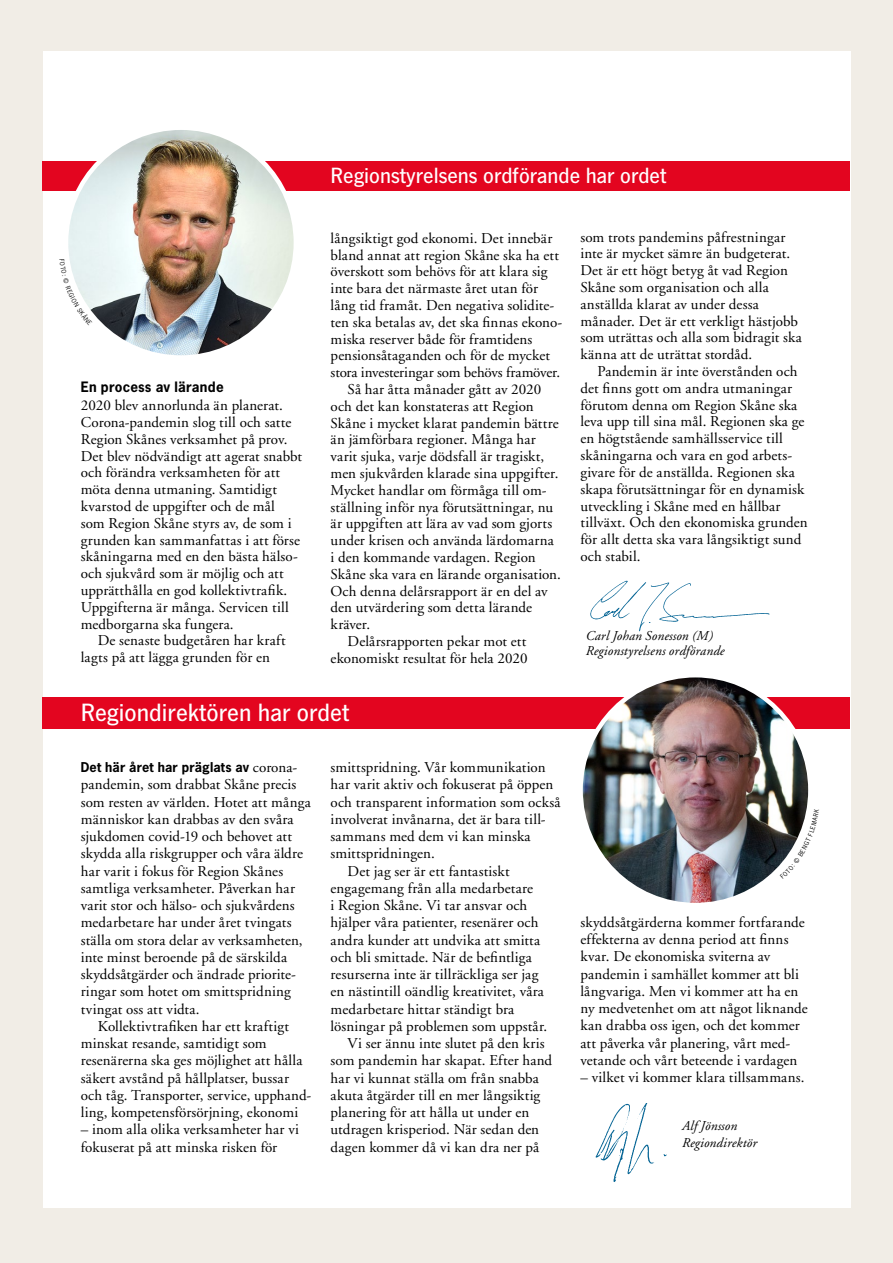
<style>
.page{position:relative;width:893px;height:1263px;background:#f1ede6}
.page>*{position:absolute;margin:0;border:0;box-sizing:border-box;transform-origin:0 0}
.t1{font:500 25.5px "News Gothic LT Std";color:#fff}
.t2{font:500 22.5px "News Gothic LT Std";color:#fff}
.t3{font:15px/16.8px "Adobe Garamond";letter-spacing:.01em;color:#000}
.t4{font:15px "Adobe Garamond";letter-spacing:-.01em;color:#000}
.t5{font:italic 13.5px/15px "Adobe Garamond";letter-spacing:.01em;color:#000}
.t6{font:700 13.5px "News Gothic";letter-spacing:.015em;color:#000}
.t7{font:700 12.75px "News Gothic";letter-spacing:.01em;color:#000}
.s1{font-family:"Adobe Garamond";font-weight:400;font-size:15px}
</style>
<div class="page">
<div style="left:43px;top:51px;width:807px;height:1156px;background:#fff"></div>
<div style="left:43px;top:162px;width:807px;height:29px;background:#e3051f"></div>
<div style="left:43px;top:697px;width:807px;height:32px;background:#e3051f"></div>
<img style="left:66px;top:128px;width:230px;height:230px;border-radius:115px">
<img style="left:595px;top:1103px;width:72px;height:79px">
<img style="left:590px;top:580px;width:180px;height:52px">
<img style="left:583px;top:678px;width:225px;height:224px">
<svg style="left:780px;top:809px;width:28px;height:70px"></svg>
<svg style="left:67px;top:259px;width:25px;height:56px"></svg>
<p class="t6" style="left:81px;top:378px;width:144px">En process av lärande</p>
<p class="t3" style="left:81px;top:397px;width:223px">2020 blev annorlunda än planerat.<br>Corona-pandemin slog till och satte Region Skånes verksamhet på prov.<br>Det blev nödvändigt att agerat snabbt och förändra verksamheten för att möta denna utmaning. Samtidigt kvarstod de uppgifter och de mål som Region Skåne styrs av, de som i grunden kan sammanfattas i att förse skåningarna med en den bästa hälso&shy;och sjukvård som är möjlig och att upprätthålla en god kollektivtrafik.<br>Uppgifterna är många. Servicen till medborgarna ska fungera.</p>
<p class="t3" style="left:81px;top:633px;width:206px;text-indent:17px">De senaste budgetåren har kraft lagts på att lägga grunden för en</p>
<h2 class="t2" style="left:331px;top:163px;width:337px">Regionstyrelsens ordförande har ordet</h2>
<p class="t3" style="left:331px;top:230px;width:223px">långsiktigt god ekonomi. Det innebär</p>
<p class="t3" style="left:331px;top:247px;width:230px">bland annat att region Skåne ska ha ett</p>
<p class="t3" style="left:331px;top:264px;width:219px">överskott som behövs för att klara sig</p>
<p class="t3" style="left:331px;top:280px;width:209px">inte bara det närmaste året utan för</p>
<p class="t3" style="left:331px;top:297px;width:225px">lång tid framåt. Den negativa solidite-</p>
<p class="t3" style="left:331px;top:314px;width:233px">ten ska betalas av, det ska finnas ekono-</p>
<p class="t3" style="left:331px;top:331px;width:203px">miska reserver både för framtidens</p>
<p class="t3" style="left:331px;top:348px;width:221px">pensionsåtaganden och för de mycket</p>
<p class="t4" style="left:331px;top:364px;width:231px">stora investeringar som behövs framöver.</p>
<p class="t3" style="left:348px;top:381px;width:195px">Så har åtta månader gått av 2020</p>
<p class="t3" style="left:331px;top:398px;width:205px">och det kan konstateras att Region</p>
<p class="t3" style="left:331px;top:415px;width:229px">Skåne i mycket klarat pandemin bättre</p>
<p class="t3" style="left:331px;top:432px;width:207px">än jämförbara regioner. Många har</p>
<p class="t3" style="left:331px;top:448px;width:215px">varit sjuka, varje dödsfall är tragiskt,</p>
<p class="t3" style="left:331px;top:465px;width:229px">men sjukvården klarade sina uppgifter.</p>
<p class="t3" style="left:331px;top:482px;width:218px">Mycket handlar om förmåga till om-</p>
<p class="t3" style="left:331px;top:499px;width:224px">ställning inför nya förutsättningar, nu</p>
<p class="t3" style="left:331px;top:516px;width:223px">är uppgiften att lära av vad som gjorts</p>
<p class="t3" style="left:331px;top:532px;width:225px">under krisen och använda lärdomarna</p>
<p class="t3" style="left:331px;top:549px;width:207px">i den kommande vardagen. Region</p>
<p class="t3" style="left:331px;top:566px;width:232px">Skåne ska vara en lärande organisation.</p>
<p class="t3" style="left:331px;top:583px;width:219px">Och denna delårsrapport är en del av</p>
<p class="t3" style="left:331px;top:600px;width:203px">den utvärdering som detta lärande</p>
<p class="t3" style="left:331px;top:616px;width:41px">kräver.</p>
<p class="t3" style="left:348px;top:633px;width:180px">Delårsrapporten pekar mot ett</p>
<p class="t3" style="left:331px;top:650px;width:198px">ekonomiskt resultat för hela 2020</p>
<p class="t3" style="left:580px;top:229px;width:223px">som trots pandemins påfrestningar inte är mycket sämre än budgeterat.<br>Det är ett högt betyg åt vad Region Skåne som organisation och alla anställda klarat av under dessa månader. Det är ett verkligt hästjobb som uträttas och alla som bidragit ska känna att de uträttat stordåd.</p>
<p class="t3" style="left:580px;top:363px;width:229px;text-indent:17px">Pandemin är inte överstånden och det finns gott om andra utmaningar förutom denna om Region Skåne ska leva upp till sina mål. Regionen ska ge en högtstående samhällsservice till skåningarna och vara en god arbets&shy;givare för de anställda. Regionen ska skapa förutsättningar för en dynamisk utveckling i Skåne med en hållbar tillväxt. Och den ekonomiska grunden för allt detta ska vara långsiktigt sund och stabil.</p>
<p class="t5" style="left:586px;top:629px;width:140px">Carl Johan Sonesson (M)<br>Regionstyrelsens ordförande</p>
<h1 class="t1" style="left:81px;top:699px;width:270px">Regiondirektören har ordet</h1>
<p class="t7" style="left:81px;top:759px;width:218px">Det här året har präglats av <span class="s1">corona-</span></p>
<p class="t3" style="left:81px;top:776px;width:231px;line-height:17.2px">pandemin, som drabbat Skåne precis som resten av världen. Hotet att många människor kan drabbas av den svåra sjukdomen covid-19 och behovet att skydda alla riskgrupper och våra äldre har varit i fokus för Region Skånes samtliga verksamheter. Påverkan har varit stor och hälso- och sjukvårdens medarbetare har under året tvingats ställa om stora delar av verksamheten, inte minst beroende på de särskilda skyddsåtgärder och ändrade priorite&shy;ringar som hotet om smittspridning tvingat oss att vidta.</p>
<p class="t3" style="left:81px;top:1018px;width:232px;line-height:17.2px;text-indent:17px">Kollektivtrafiken har ett kraftigt minskat resande, samtidigt som resenärerna ska ges möjlighet att hålla säkert avstånd på hållplatser, bussar och tåg. Transporter, service, upphand&shy;ling, kompetensförsörjning, ekonomi</p>
<p class="t3" style="left:81px;top:1121px;width:220px;line-height:17.2px">– inom alla olika verksamheter har vi fokuserat på att minska risken för</p>
<p class="t3" style="left:331px;top:759px;width:216px">smittspridning. Vår kommunikation</p>
<p class="t3" style="left:331px;top:777px;width:224px">har varit aktiv och fokuserat på öppen</p>
<p class="t3" style="left:331px;top:794px;width:231px">och transparent information som också</p>
<p class="t3" style="left:331px;top:811px;width:217px">involverat invånarna, det är bara till-</p>
<p class="t3" style="left:331px;top:828px;width:202px">sammans med dem vi kan minska</p>
<p class="t3" style="left:331px;top:846px;width:106px">smittspridningen.</p>
<p class="t3" style="left:348px;top:863px;width:163px">Det jag ser är ett fantastiskt</p>
<p class="t3" style="left:331px;top:880px;width:204px">engagemang från alla medarbetare</p>
<p class="t3" style="left:331px;top:897px;width:198px">i Region Skåne. Vi tar ansvar och</p>
<p class="t3" style="left:331px;top:915px;width:209px">hjälper våra patienter, resenärer och</p>
<p class="t3" style="left:331px;top:932px;width:211px">andra kunder att undvika att smitta</p>
<p class="t3" style="left:331px;top:949px;width:203px">och bli smittade. När de befintliga</p>
<p class="t3" style="left:331px;top:966px;width:209px">resurserna inte är tillräckliga ser jag</p>
<p class="t3" style="left:331px;top:984px;width:215px">en nästintill oändlig kreativitet, våra</p>
<p class="t3" style="left:331px;top:1001px;width:185px">medarbetare hittar ständigt bra</p>
<p class="t3" style="left:331px;top:1018px;width:218px">lösningar på problemen som uppstår.</p>
<p class="t3" style="left:348px;top:1035px;width:198px">Vi ser ännu inte slutet på den kris</p>
<p class="t3" style="left:331px;top:1053px;width:223px">som pandemin har skapat. Efter hand</p>
<p class="t3" style="left:331px;top:1070px;width:210px">har vi kunnat ställa om från snabba</p>
<p class="t3" style="left:331px;top:1087px;width:211px">akuta åtgärder till en mer långsiktig</p>
<p class="t3" style="left:331px;top:1104px;width:200px">planering för att hålla ut under en</p>
<p class="t3" style="left:331px;top:1122px;width:210px">utdragen krisperiod. När sedan den</p>
<p class="t3" style="left:331px;top:1139px;width:210px">dagen kommer då vi kan dra ner på</p>
<p class="t3" style="left:580px;top:914px;width:229px;line-height:17.2px">skyddsåtgärderna kommer fortfarande effekterna av denna period att finns kvar. De ekonomiska sviterna av pandemin i samhället kommer att bli långvariga. Men vi kommer att ha en ny medvetenhet om att något liknande kan drabba oss igen, och det kommer att påverka vår planering, vårt med&shy;vetande och vårt beteende i vardagen</p>
<p class="t3" style="left:580px;top:1069px;width:226px">– vilket vi kommer klara tillsammans.</p>
<p class="t5" style="left:682px;top:1118px;width:77px;line-height:16.5px">Alf Jönsson<br>Regiondirektör</p>
</div>
